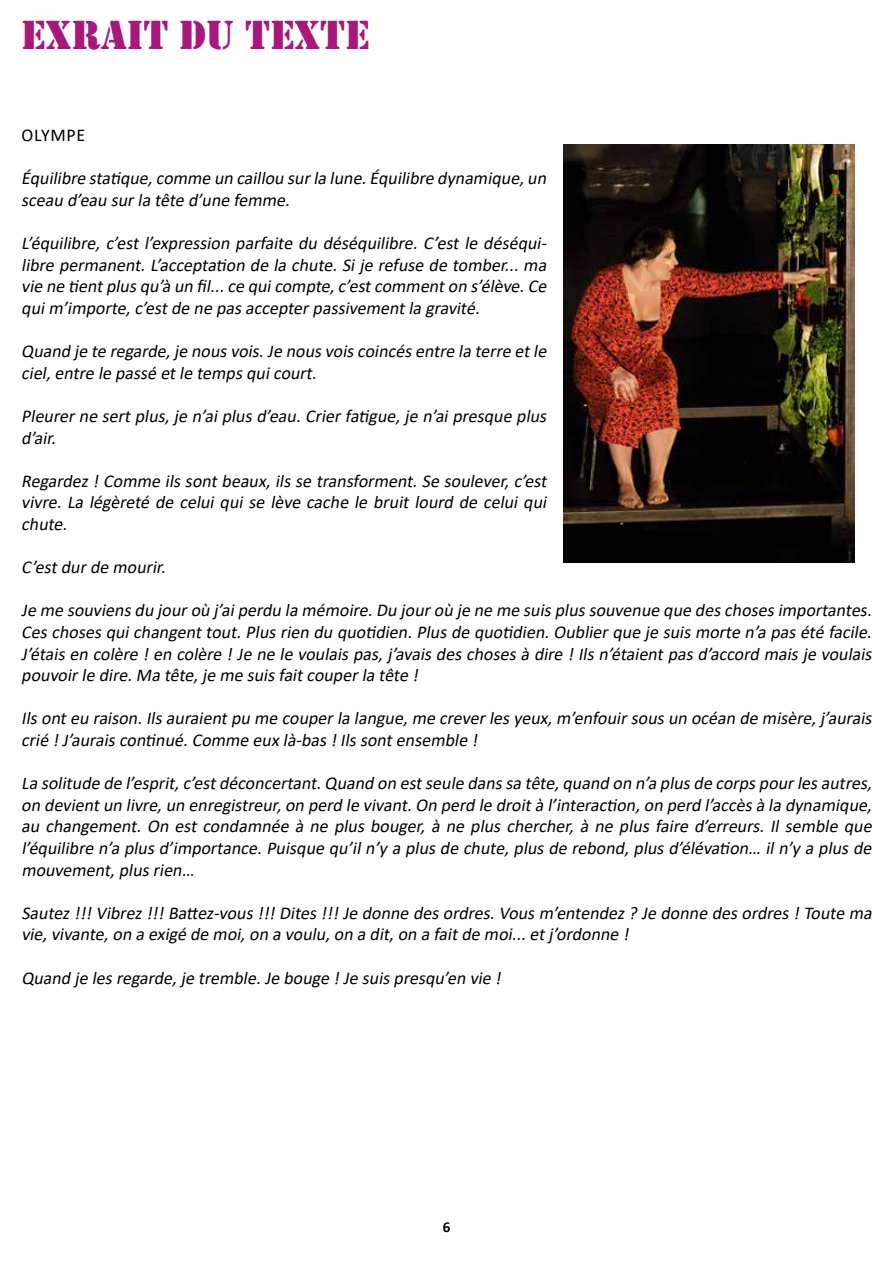
<style>
.page{position:relative;width:893px;height:1263px;background:#fff}
.page>*{position:absolute;margin:0;border:0;box-sizing:border-box;transform-origin:0 0}
.t1{font:42px "Stencil";color:#a7187b}
.t2{font:italic 18px/21.6px "Calibri";color:#000}
.t3{font:18px "Calibri";letter-spacing:.04em;color:#000}
.t4{font:700 15px "Calibri";color:#000}
</style>
<div class="page">
<img style="left:563px;top:145px;width:292px;height:418px">
<h1 class="t1" style="left:21px;top:11px;width:350px">EXRAIT DU TEXTE</h1>
<p class="t3" style="left:22px;top:123px;width:65px">OLYMPE</p>
<p class="t2" style="left:21px;top:168px;width:531px">Équilibre statique,comme un caillou surlalune.Équilibre dynamique,un sceau d’eau surlatête d’une femme.</p>
<p class="t2" style="left:21px;top:233px;width:531px;text-align:justify">L’équilibre, c’est l’expression parfaite du déséquilibre. C’est le déséqui&shy;libre permanent.L’acceptation de lachute.Sije refuse de tomber...ma vie ne tientplusqu’àun fil...ce quicompte,c’estcommenton s’élève.Ce quim’importe,c’estde ne pasaccepterpassivementlagravité.</p>
<p class="t2" style="left:21px;top:341px;width:531px">Quand je te regarde,je nousvois.Je nousvoiscoincésentre laterre etle ciel,entre le passé etle tempsquicourt.</p>
<p class="t2" style="left:21px;top:406px;width:531px">Pleurerne sertplus,je n’aiplusd’eau.Crierfatigue,je n’aipresque plus d’air.</p>
<p class="t2" style="left:21px;top:471px;width:531px;text-align:justify">Regardez!Comme ilssontbeaux,ilsse transforment.Se soulever,c’est vivre. La légèreté de celui qui se lève cache le bruit lourd de celui qui chute.</p>
<p class="t2" style="left:21px;top:557px;width:150px">C’estdurde mourir.</p>
<p class="t2" style="left:21px;top:600px;width:856px;text-align:justify">Je me souviensdu jouroù j’aiperdu lamémoire.Du jouroù je ne me suisplussouvenue que deschosesimportantes.<br>Ceschosesquichangenttout.Plusrien du quotidien.Plusde quotidien.Oublierque je suismorte n’apasété facile.<br>J’étaisen colère !en colère !Je ne le voulaispas,j’avaisdeschosesàdire !Ilsn’étaientpasd’accord maisje voulais pouvoirle dire.Matête,je me suisfaitcouperlatête !</p>
<p class="t2" style="left:21px;top:708px;width:856px">Ilsonteu raison.Ilsauraientpu me couperlalangue,me creverlesyeux,m’enfouirsousun océan de misère,j’aurais crié !J’auraiscontinué.Comme euxlà-bas!Ilssontensemble !</p>
<p class="t2" style="left:21px;top:773px;width:856px;text-align:justify">Lasolitude de l’esprit,c’estdéconcertant.Quand on estseule danssatête,quand on n’aplusde corpspourlesautres, on devientun livre,un enregistreur,on perd le vivant.On perd le droitàl’interaction,on perd l’accèsàladynamique, au changement. On est condamnée à ne plus bouger, à ne plus chercher, à ne plus faire d’erreurs. Il semble que l’équilibre n’aplusd’importance.Puisque qu’iln’yaplusde chute,plusde rebond,plusd’élévation… iln’yaplusde mouvement,plusrien…</p>
<p class="t2" style="left:21px;top:903px;width:856px">Sautez!!!Vibrez!!!Battez-vous!!!Dites!!!Je donne desordres.Vousm’entendez?Je donne desordres!Toute ma vie,vivante,on aexigé de moi,on avoulu,on adit,on afaitde moi...etj’ordonne !</p>
<p class="t2" style="left:21px;top:967px;width:486px">Quand je lesregarde,je tremble.Je bouge !Je suispresqu’en vie !</p>
<p class="t4" style="left:443px;top:1216px;width:9px">6</p>
</div>
